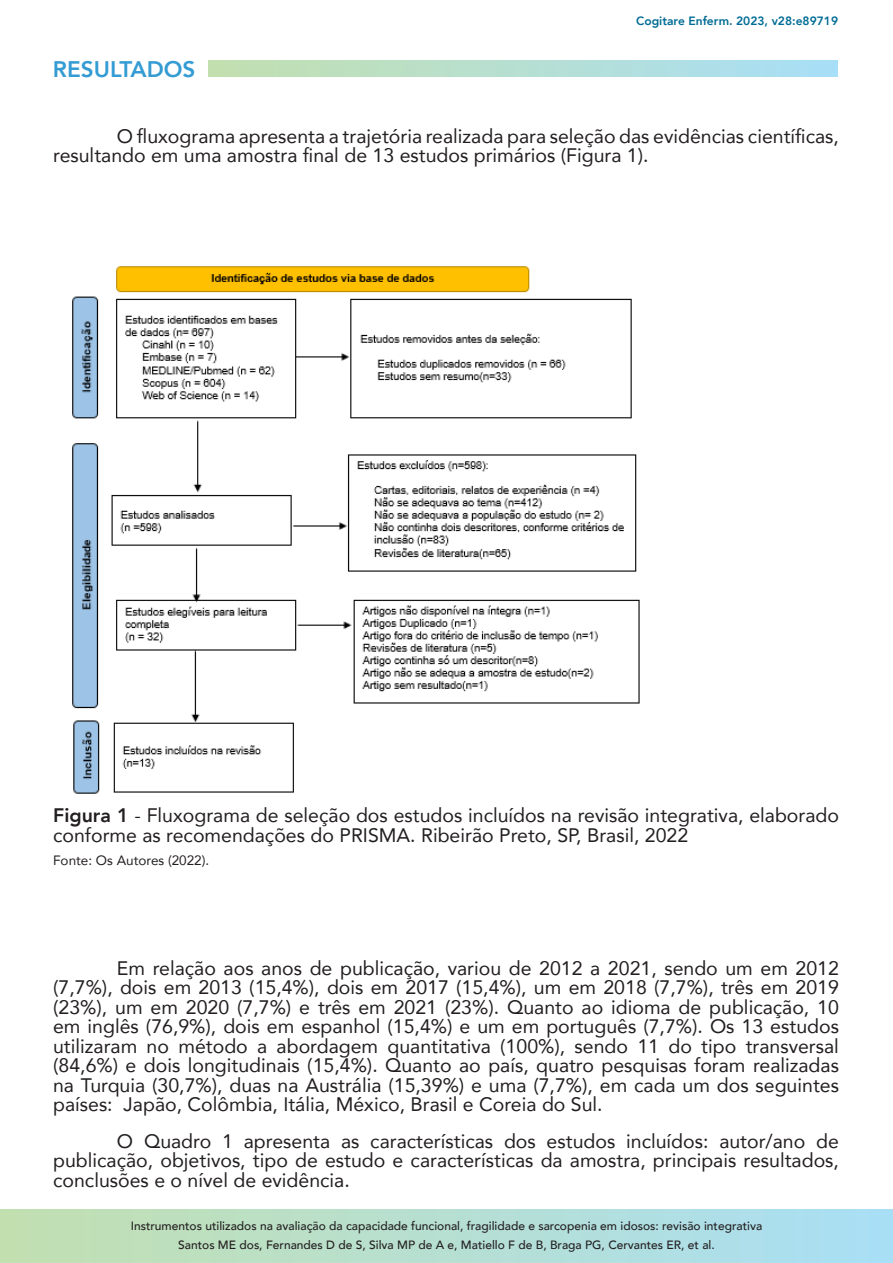
<style>
.page{position:relative;width:893px;height:1263px;background:#fff}
.page>*{position:absolute;margin:0;border:0;box-sizing:border-box;transform-origin:0 0}
.t1{font:800 22.5px "Avenir";color:#349bd3}
.t2{font:19.5px/19.5px "Avenir";color:#231f20}
.t3{font:13.5px "Avenir";color:#231f20}
.t4{font:500 12px/18.6px "Avenir";color:#231f20;text-align:center}
.t5{font:800 12px "Avenir";color:#006c95}
.s1{font-weight:800}
</style>
<div class="page">
<svg style="left:0;top:1209px;width:893px;height:54px;background:#b6dfd2"></svg>
<div style="left:209px;top:60px;width:629px;height:17px;background:linear-gradient(to right,#c3dfaf,#a9dff7)"></div>
<img style="left:72px;top:266px;width:568px;height:528px">
<p class="t1" style="left:53px;top:48px;width:144px">RESULTADOS</p>
<p class="t5" style="left:636px;top:10px;width:203px">Cogitare Enferm. 2023, v28:e89719</p>
<p class="t2" style="left:53px;top:126px;width:787px;text-indent:64px">O fluxograma apresenta a trajetória realizada para seleção das evidências científicas, resultando em uma amostra final de 13 estudos primários (Figura 1).</p>
<p class="t2" style="left:53px;top:805px;width:787px"><span class="s1">Figura 1</span> - Fluxograma de seleção dos estudos incluídos na revisão integrativa, elaborado conforme as recomendações do PRISMA. Ribeirão Preto, SP, Brasil, 2022</p>
<p class="t3" style="left:53px;top:850px;width:158px">Fonte: Os Autores (2022).</p>
<p class="t2" style="left:53px;top:958px;width:787px;text-align:justify;text-indent:64px">Em relação aos anos de publicação, variou de 2012 a 2021, sendo um em 2012 (7,7%), dois em 2013 (15,4%), dois em 2017 (15,4%), um em 2018 (7,7%), três em 2019 (23%), um em 2020 (7,7%) e três em 2021 (23%). Quanto ao idioma de publicação, 10 em inglês (76,9%), dois em espanhol (15,4%) e um em português (7,7%). Os 13 estudos utilizaram no método a abordagem quantitativa (100%), sendo 11 do tipo transversal (84,6%) e dois longitudinais (15,4%). Quanto ao país, quatro pesquisas foram realizadas na Turquia (30,7%), duas na Austrália (15,39%) e uma (7,7%), em cada um dos seguintes países: Japão, Colômbia, Itália, México, Brasil e Coreia do Sul.</p>
<p class="t2" style="left:53px;top:1131px;width:787px;text-align:justify;text-indent:64px">O Quadro 1 apresenta as características dos estudos incluídos: autor/ano de publicação, objetivos, tipo de estudo e características da amostra, principais resultados, conclusões e o nível de evidência.</p>
<p class="t4" style="left:131px;top:1216px;width:633px">Instrumentos utilizados na avaliação da capacidade funcional, fragilidade e sarcopenia em idosos: revisão integrativa<br>Santos ME dos, Fernandes D de S, Silva MP de A e, Matiello F de B, Braga PG, Cervantes ER, et al.</p>
</div>
